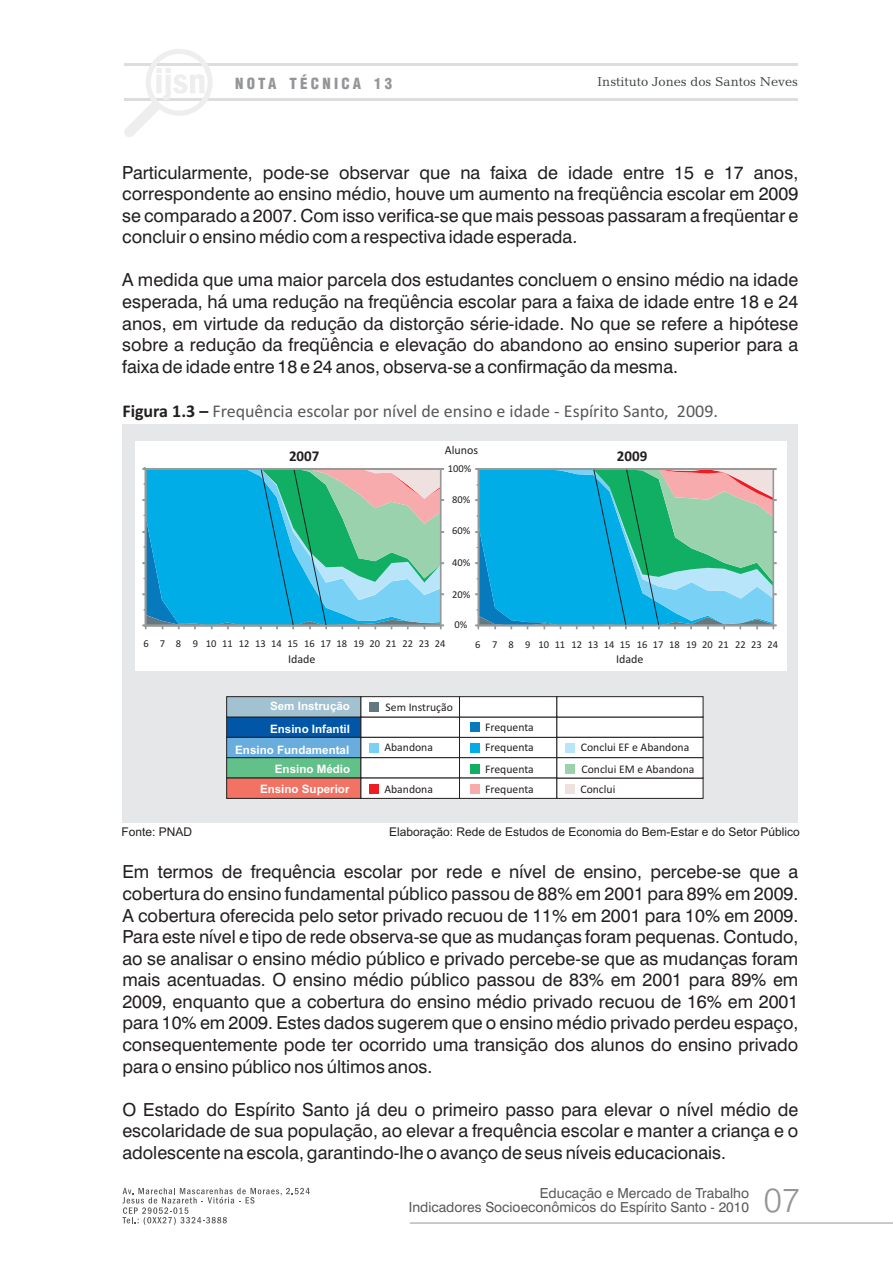
<style>
.page{position:relative;width:893px;height:1263px;background:#fff}
.page>*{position:absolute;margin:0;border:0;box-sizing:border-box;transform-origin:0 0}
.t1{font:300 33.9px "Swiss 721 BT";color:#939598}
.t2{font:18px/21.6px "Swiss 721 BT";color:#231f20;text-align:justify}
.t3{font:18px "Calibri";color:#57585a}
.t4{font:900 condensed 15px "Helvetica LT";letter-spacing:.215em;color:#939598}
.t5{font:700 15px "Calibri";color:#231f20}
.t6{font:13.8px/14.2px "Swiss 721 BT";color:#57585a;text-align:right}
.t7{font:13.2px "Candida BT";color:#3c4444}
.t8{font:12px "Arial";color:#231f20}
.t9{font:12px "Calibri";color:#231f20}
.t10{font:11.7px/22.5px "Calibri";color:#231f20}
.t11{font:700 11.55px/19.6px "Arial";color:#fff;text-align:right}
.t12{font:10.5px "Calibri";color:#231f20}
.s1{font-weight:700;color:#231f20}
</style>
<div class="page">
<svg style="left:122px;top:1188px;width:188px;height:37px"></svg>
<hr style="left:410px;top:1222px;width:483px;height:1px;background:#939598">
<hr style="left:124px;top:64px;width:674px;height:2px;background:#dcdddf">
<hr style="left:124px;top:98px;width:674px;height:3px;background:#dcdddf">
<svg style="left:124px;top:49px;width:92px;height:88px"></svg>
<div style="left:122px;top:425px;width:676px;height:398px;background:#e6e7e9"></div>
<svg style="left:226px;top:696px;width:478px;height:103px;background:#c9d1d5"></svg>
<div style="left:369px;top:702px;width:9px;height:10px;background:#647882"></div>
<div style="left:565px;top:743px;width:10px;height:9px;background:#b9e5fa"></div>
<div style="left:565px;top:764px;width:10px;height:10px;background:#9ad2ae"></div>
<div style="left:135px;top:441px;width:652px;height:230px;background:#fff"></div>
<svg style="left:475px;top:468px;width:302px;height:162px;background:#48b7c8"></svg>
<svg style="left:142px;top:468px;width:302px;height:162px;background:#4ab8ca"></svg>
<p class="t4" style="left:235px;top:77px;width:159px">NOTA TÉCNICA 13</p>
<p class="t7" style="left:597px;top:76px;width:202px">Instituto Jones dos Santos Neves</p>
<p class="t2" style="left:122px;top:163px;width:677px">Particularmente, pode-se observar que na faixa de idade entre 15 e 17 anos, correspondente ao ensino médio, houve um aumento na freqüência escolar em 2009 se comparado a 2007. Com isso verifica-se que mais pessoas passaram a freqüentar e concluir o ensino médio com a respectiva idade esperada.</p>
<p class="t2" style="left:122px;top:271px;width:677px">A medida que uma maior parcela dos estudantes concluem o ensino médio na idade esperada, há uma redução na freqüência escolar para a faixa de idade entre 18 e 24 anos, em virtude da redução da distorção série-idade. No que se refere a hipótese sobre a redução da freqüência e elevação do abandono ao ensino superior para a faixa de idade entre 18 e 24 anos, observa-se a confirmação da mesma.</p>
<p class="t3" style="left:122px;top:403px;width:597px"><span class="s1">Figura 1.3 –</span> Frequência escolar por nível de ensino e idade - Espírito Santo, 2009.</p>
<p class="t9" style="left:445px;top:445px;width:35px">Alunos</p>
<p class="t5" style="left:289px;top:450px;width:32px">2007</p>
<p class="t5" style="left:617px;top:450px;width:32px">2009</p>
<p class="t12" style="left:448px;top:464px;width:25px">100%</p>
<p class="t12" style="left:452px;top:495px;width:20px">80%</p>
<p class="t12" style="left:452px;top:526px;width:20px">60%</p>
<p class="t12" style="left:452px;top:559px;width:20px">40%</p>
<p class="t12" style="left:452px;top:590px;width:20px">20%</p>
<p class="t12" style="left:144px;top:639px;width:303px">6 7 8 9 101112131415161718192021222324</p>
<p class="t9" style="left:288px;top:654px;width:29px">Idade</p>
<p class="t12" style="left:455px;top:620px;width:14px">0%</p>
<p class="t12" style="left:475px;top:640px;width:7px">6</p>
<p class="t12" style="left:492px;top:640px;width:287px">7 8 9 101112131415161718192021222324</p>
<p class="t9" style="left:616px;top:654px;width:29px">Idade</p>
<p class="t11" style="left:270px;top:697px;width:81px">Sem Instrução</p>
<p class="t10" style="left:386px;top:697px;width:69px">Sem Instrução</p>
<p class="t11" style="left:270px;top:720px;width:81px">Ensino Infantil</p>
<p class="t10" style="left:485px;top:717px;width:50px">Frequenta</p>
<p class="t11" style="left:235px;top:741px;width:116px">Ensino Fundamental<br>Ensino Médio<br>Ensino Superior</p>
<p class="t10" style="left:384px;top:737px;width:50px">Abandona</p>
<p class="t10" style="left:485px;top:736px;width:50px">Frequenta<br>Frequenta</p>
<p class="t10" style="left:581px;top:737px;width:115px">Conclui EF e Abandona<br>Conclui EM e Abandona</p>
<p class="t10" style="left:384px;top:779px;width:50px">Abandona</p>
<p class="t10" style="left:485px;top:778px;width:50px">Frequenta</p>
<p class="t10" style="left:580px;top:779px;width:36px">Conclui</p>
<p class="t8" style="left:122px;top:828px;width:72px">Fonte: PNAD</p>
<p class="t8" style="left:389px;top:828px;width:412px">Elaboração: Rede de Estudos de Economia do Bem-Estar e do Setor Público</p>
<p class="t2" style="left:122px;top:863px;width:677px">Em termos de frequência escolar por rede e nível de ensino, percebe-se que a cobertura do ensino fundamental público passou de 88% em 2001 para 89% em 2009.<br>A cobertura oferecida pelo setor privado recuou de 11% em 2001 para 10% em 2009.<br>Para este nível e tipo de rede observa-se que as mudanças foram pequenas. Contudo, ao se analisar o ensino médio público e privado percebe-se que as mudanças foram mais acentuadas. O ensino médio público passou de 83% em 2001 para 89% em 2009, enquanto que a cobertura do ensino médio privado recuou de 16% em 2001 para 10% em 2009. Estes dados sugerem que o ensino médio privado perdeu espaço, consequentemente pode ter ocorrido uma transição dos alunos do ensino privado para o ensino público nos últimos anos.</p>
<p class="t2" style="left:122px;top:1100px;width:677px">O Estado do Espírito Santo já deu o primeiro passo para elevar o nível médio de escolaridade de sua população, ao elevar a frequência escolar e manter a criança e o adolescente na escola, garantindo-lhe o avanço de seus níveis educacionais.</p>
<h1 class="t1" style="left:764px;top:1186px;width:38px">07</h1>
<p class="t6" style="left:409px;top:1187px;width:342px">Educação e Mercado de Trabalho<br>Indicadores Socioeconômicos do Espírito Santo - 2010</p>
</div>
